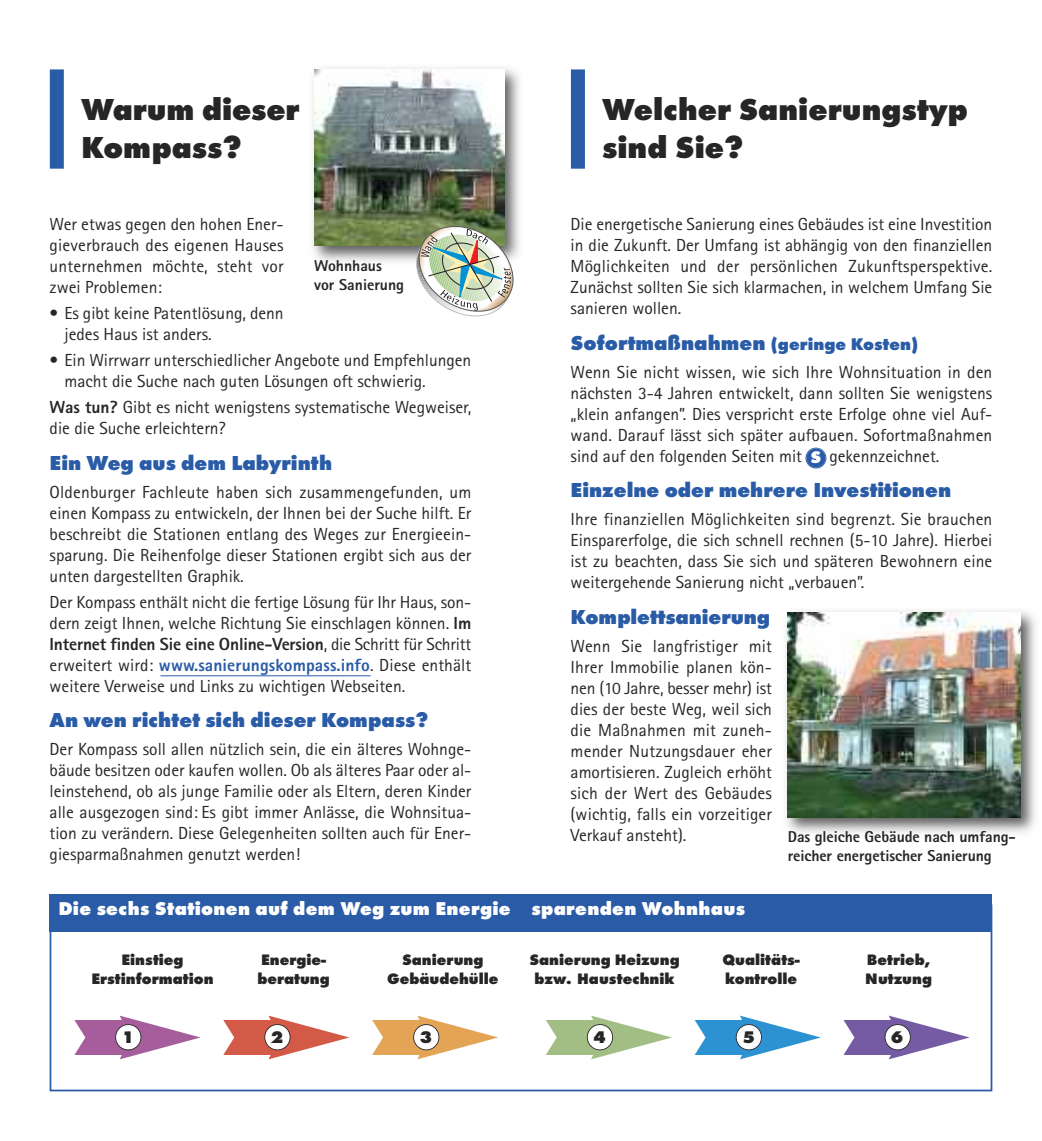
<style>
.page{position:relative;width:1042px;height:1141px;background:#fff}
.page>*{position:absolute;margin:0;border:0;box-sizing:border-box;transform-origin:0 0}
.t1{font:800 31.5px/37.8px "Futura T";color:#272627}
.t2{font:800 21px "Futura T";color:#295ba7}
.t3{font:800 19.25px "Futura T";letter-spacing:.015em;color:#fff}
.t4{font:17.5px/21px "Rotis Sans Serif";color:#272627;text-align:justify}
.t5{font:800 17.5px "Futura T";color:#272627}
.t6{font:800 17.5px "Futura T";color:#fff}
.t7{font:800 15.75px/18.9px "Futura T";color:#272627;text-align:center}
.t8{font:800 15.75px/18.9px "Rotis Sans Serif";letter-spacing:-.005em;color:#272627}
.s1{font-weight:800}
.s2{font-weight:800;color:#295ba7}
.s3{font-size:17.5px}
</style>
<div class="page">
<div style="left:50px;top:904px;width:942px;height:187px;border:2px solid #295ba7"></div>
<div style="left:50px;top:894px;width:942px;height:37px;background:#295ba7"></div>
<div style="left:50px;top:69px;width:14px;height:100px;background:#295ba7"></div>
<div style="left:571px;top:69px;width:14px;height:100px;background:#295ba7"></div>
<svg style="left:694px;top:1016px;width:127px;height:43px"></svg>
<svg style="left:223px;top:1016px;width:126px;height:43px"></svg>
<svg style="left:74px;top:1016px;width:127px;height:43px"></svg>
<svg style="left:843px;top:1016px;width:126px;height:43px"></svg>
<svg style="left:546px;top:1016px;width:126px;height:43px"></svg>
<svg style="left:372px;top:1016px;width:126px;height:43px"></svg>
<div style="left:116px;top:1025px;width:25px;height:25px;background:#fff;border-radius:50%"></div>
<div style="left:115px;top:1024px;width:26px;height:26px;border:2px solid #272627;border-radius:50%"></div>
<img style="left:786px;top:611px;width:250px;height:222px">
<img style="left:788px;top:612px;width:233px;height:206px">
<hr style="left:160px;top:675px;width:210px;height:1px;background:#295ba7">
<img style="left:313px;top:68px;width:207px;height:194px">
<img style="left:314px;top:69px;width:190px;height:177px">
<img style="left:409px;top:222px;width:106px;height:94px">
<div style="left:806px;top:449px;width:19px;height:19px;background:#295ba7;border-radius:50%"></div>
<div style="left:805px;top:448px;width:21px;height:20px;border:2px solid #295ba7;border-radius:50%"></div>
<div style="left:265px;top:1025px;width:25px;height:25px;background:#fff;border-radius:50%"></div>
<div style="left:264px;top:1024px;width:26px;height:26px;border:2px solid #272627;border-radius:50%"></div>
<div style="left:414px;top:1025px;width:25px;height:25px;background:#fff;border-radius:50%"></div>
<div style="left:413px;top:1024px;width:26px;height:26px;border:2px solid #272627;border-radius:50%"></div>
<div style="left:736px;top:1025px;width:25px;height:25px;background:#fff;border-radius:50%"></div>
<div style="left:736px;top:1024px;width:26px;height:26px;border:2px solid #272627;border-radius:50%"></div>
<div style="left:587px;top:1025px;width:25px;height:25px;background:#fff;border-radius:50%"></div>
<div style="left:587px;top:1024px;width:26px;height:26px;border:2px solid #272627;border-radius:50%"></div>
<div style="left:885px;top:1025px;width:25px;height:25px;background:#fff;border-radius:50%"></div>
<div style="left:884px;top:1024px;width:27px;height:26px;border:2px solid #272627;border-radius:50%"></div>
<h1 class="t1" style="left:81px;top:90px;width:220px">Warum dieser<br>Kompass?</h1>
<p class="t4" style="left:50px;top:216px;width:236px">Wer etwas gegen den hohen Ener&shy;gieverbrauch des eigenen Hauses unternehmen möchte, steht vor zwei Problemen:</p>
<p class="t4" style="left:64px;top:305px;width:221px;text-indent:-15px">• Es gibt keine Patentlösung, denn jedes Haus ist anders.</p>
<p class="t4" style="left:64px;top:352px;width:408px;text-indent:-15px">• Ein Wirrwarr unterschiedlicher Angebote und Empfehlungen macht die Suche nach guten Lösungen oft schwierig.</p>
<p class="t4" style="left:50px;top:399px;width:423px"><span class="s1">Was tun?</span> Gibt es nicht wenigstens systematische Wegweiser, die die Suche erleichtern?</p>
<p class="t2" style="left:50px;top:450px;width:284px">Ein Weg aus dem Labyrinth</p>
<p class="t4" style="left:50px;top:483px;width:423px">Oldenburger Fachleute haben sich zusammengefunden, um einen Kompass zu entwickeln, der Ihnen bei der Suche hilft. Er beschreibt die Stationen entlang des Weges zur Energieein&shy;sparung. Die Reihenfolge dieser Stationen ergibt sich aus der unten dargestellten Graphik.</p>
<p class="t4" style="left:50px;top:593px;width:423px">Der Kompass enthält nicht die fertige Lösung für Ihr Haus, son&shy;dern zeigt Ihnen, welche Richtung Sie einschlagen können. <span class="s1">Im Internet finden Sie eine Online-Version</span>, die Schritt für Schritt erweitert wird: <span class="s2">www.sanierungskompass.info</span>. Diese enthält weitere Verweise und Links zu wichtigen Webseiten.</p>
<p class="t2" style="left:50px;top:708px;width:380px">An wen richtet sich dieser Kompass?</p>
<p class="t4" style="left:50px;top:741px;width:423px">Der Kompass soll allen nützlich sein, die ein älteres Wohnge&shy;bäude besitzen oder kaufen wollen. Ob als älteres Paar oder al&shy;leinstehend, ob als junge Familie oder als Eltern, deren Kinder alle ausgezogen sind: Es gibt immer Anlässe, die Wohnsitua&shy;tion zu verändern. Diese Gelegenheiten sollten auch für Ener&shy;giesparmaßnahmen genutzt werden!</p>
<p class="t8" style="left:314px;top:258px;width:92px">Wohnhaus vor Sanierung</p>
<h1 class="t1" style="left:602px;top:90px;width:367px">Welcher Sanierungstyp sind Sie?</h1>
<p class="t4" style="left:570px;top:216px;width:423px">Die energetische Sanierung eines Gebäudes ist eine Investition in die Zukunft. Der Umfang ist abhängig von den finanziellen Möglichkeiten und der persönlichen Zukunftsperspektive.<br>Zunächst sollten Sie sich klarmachen, in welchem Umfang Sie sanieren wollen.</p>
<p class="t2" style="left:570px;top:330px;width:349px">Sofortmaßnahmen <span class="s3">(geringe Kosten)</span></p>
<p class="t4" style="left:570px;top:363px;width:423px">Wenn Sie nicht wissen, wie sich Ihre Wohnsituation in den nächsten 3-4 Jahren entwickelt, dann sollten Sie wenigstens „klein anfangen”. Dies verspricht erste Erfolge ohne viel Auf&shy;wand. Darauf lässt sich später aufbauen. Sofortmaßnahmen sind auf den folgenden Seiten mit</p>
<p class="t4" style="left:829px;top:447px;width:112px">gekennzeichnet.</p>
<p class="t2" style="left:570px;top:478px;width:382px">Einzelne oder mehrere Investitionen</p>
<p class="t4" style="left:570px;top:511px;width:423px">Ihre finanziellen Möglichkeiten sind begrenzt. Sie brauchen Einsparerfolge, die sich schnell rechnen (5-10 Jahre). Hierbei ist zu beachten, dass Sie sich und späteren Bewohnern eine weitergehende Sanierung nicht „verbauen”.</p>
<p class="t2" style="left:570px;top:604px;width:201px">Komplettsanierung</p>
<p class="t4" style="left:570px;top:637px;width:203px">Wenn Sie langfristiger mit Ihrer Immobilie planen kön&shy;nen (10 Jahre, besser mehr) ist dies der beste Weg, weil sich die Maßnahmen mit zuneh&shy;mender Nutzungsdauer eher amortisieren. Zugleich erhöht sich der Wert des Gebäudes (wichtig, falls ein vorzeitiger Verkauf ansteht).</p>
<p class="t6" style="left:810px;top:447px;width:12px">S</p>
<p class="t8" style="left:788px;top:829px;width:230px">Das gleiche Gebäude nach umfang&shy;reicher energetischer Sanierung</p>
<p class="t3" style="left:58px;top:897px;width:688px">Die sechs Stationen auf dem Weg zum Energie sparenden Wohnhaus</p>
<p class="t7" style="left:91px;top:950px;width:124px">Einstieg<br>Erstinformation</p>
<p class="t7" style="left:722px;top:950px;width:79px;text-align:left">Qualitäts&shy;kontrolle</p>
<p class="t7" style="left:529px;top:950px;width:152px">Sanierung Heizung bzw. Haustechnik</p>
<p class="t7" style="left:865px;top:950px;width:68px;text-align:left">Betrieb,<br>Nutzung</p>
<p class="t7" style="left:257px;top:950px;width:74px;text-align:left">Energie&shy;beratung</p>
<p class="t7" style="left:387px;top:950px;width:113px">Sanierung<br>Gebäudehülle</p>
<p class="t5" style="left:122px;top:1027px;width:14px">1</p>
<p class="t5" style="left:271px;top:1027px;width:14px">2</p>
<p class="t5" style="left:420px;top:1027px;width:14px">3</p>
<p class="t5" style="left:593px;top:1027px;width:14px">4</p>
<p class="t5" style="left:742px;top:1027px;width:14px">5</p>
<p class="t5" style="left:891px;top:1027px;width:14px">6</p>
</div>
